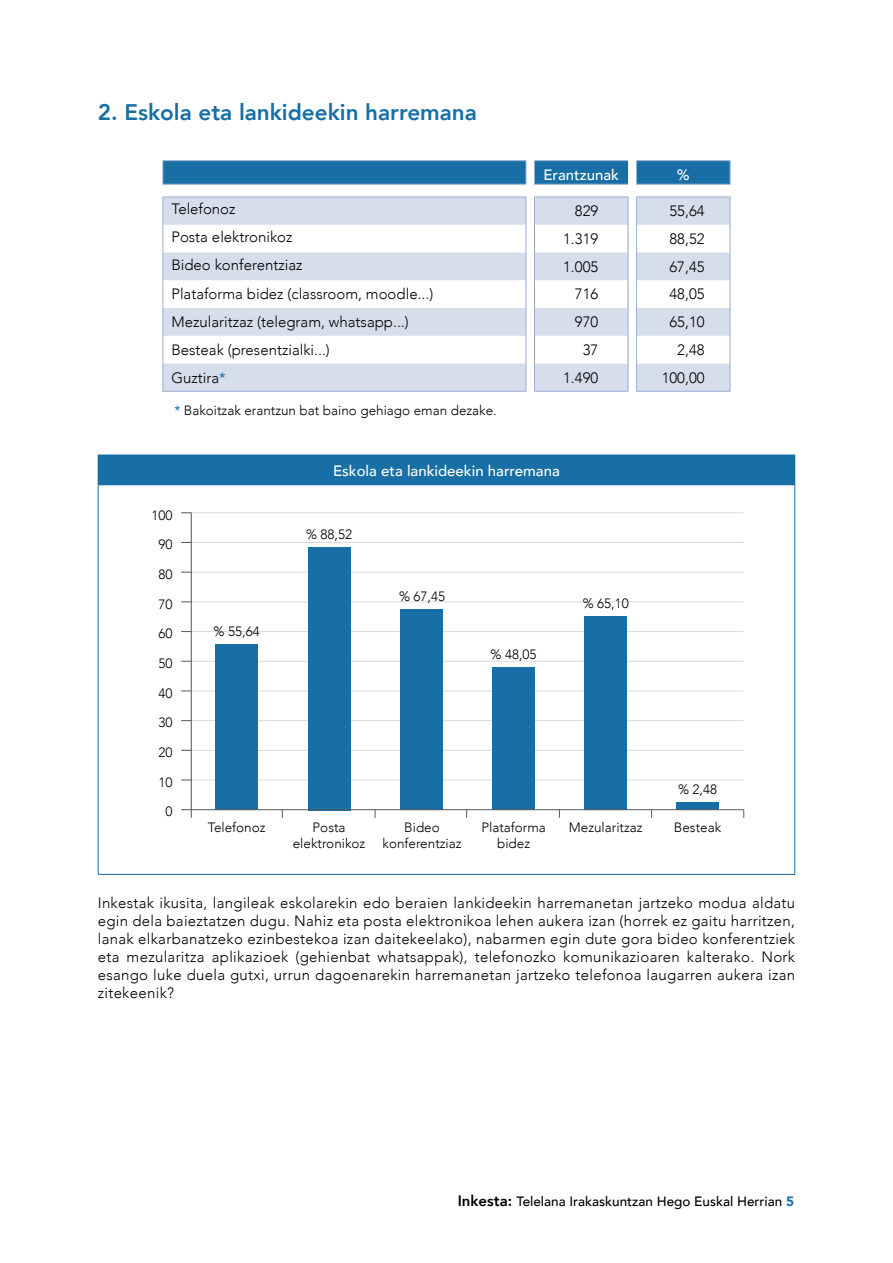
<style>
.page{position:relative;width:893px;height:1263px;background:#fff}
.page>*{position:absolute;margin:0;border:0;box-sizing:border-box;transform-origin:0 0}
.t1{font:800 22.5px "Avenir";color:#176fa5}
.t2{font:300 15px/18px "Avenir";color:#000;text-align:justify}
.t3{font:500 15px "Avenir";color:#fff}
.t4{font:300 13.5px/16.2px "Avenir";color:#000;text-align:center}
.t5{font:500 13.5px "Avenir";color:#000}
.s1{font-weight:400;color:#176fa5}
.s2{font-weight:800;font-size:15px}
.s3{font-weight:900;color:#176fa5}
</style>
<div class="page">
<svg style="left:163px;top:198px;width:567px;height:193px;fill:#d6deec"></svg>
<svg style="left:162px;top:198px;width:1px;height:193px"></svg>
<svg style="left:526px;top:197px;width:1px;height:194px"></svg>
<hr style="left:162px;top:391px;width:364px;height:1px;background:#98b0d0">
<hr style="left:534px;top:391px;width:94px;height:1px;background:#98b0d0">
<svg style="left:534px;top:198px;width:1px;height:193px"></svg>
<svg style="left:628px;top:197px;width:1px;height:194px"></svg>
<svg style="left:636px;top:198px;width:1px;height:193px"></svg>
<svg style="left:730px;top:197px;width:1px;height:194px"></svg>
<hr style="left:636px;top:391px;width:94px;height:1px;background:#98b0d0">
<hr style="left:162px;top:160px;width:364px;height:1px;background:#98b0d0">
<hr style="left:162px;top:184px;width:364px;height:1px;background:#98b0d0">
<hr style="left:162px;top:197px;width:364px;height:1px;background:#98b0d0">
<hr style="left:534px;top:160px;width:94px;height:1px;background:#98b0d0">
<hr style="left:636px;top:160px;width:94px;height:1px;background:#98b0d0">
<svg style="left:162px;top:161px;width:569px;height:23px;background:#2174a8"></svg>
<hr style="left:534px;top:184px;width:94px;height:1px;background:#98b0d0">
<hr style="left:636px;top:184px;width:94px;height:1px;background:#98b0d0">
<hr style="left:534px;top:197px;width:94px;height:1px;background:#98b0d0">
<hr style="left:636px;top:197px;width:94px;height:1px;background:#98b0d0">
<div style="left:98px;top:455px;width:697px;height:30px;background:#176fa5"></div>
<hr style="left:98px;top:485px;width:1px;height:389px;background:#176fa5">
<hr style="left:794px;top:485px;width:1px;height:389px;background:#176fa5">
<hr style="left:98px;top:874px;width:697px;height:1px;background:#176fa5">
<hr style="left:192px;top:512px;width:552px;height:1px;background:#d9dadb">
<hr style="left:192px;top:542px;width:552px;height:1px;background:#d9dadb">
<hr style="left:192px;top:572px;width:552px;height:1px;background:#d9dadb">
<hr style="left:192px;top:601px;width:552px;height:1px;background:#d9dadb">
<hr style="left:192px;top:631px;width:552px;height:1px;background:#d9dadb">
<hr style="left:192px;top:661px;width:552px;height:1px;background:#d9dadb">
<hr style="left:192px;top:690px;width:552px;height:1px;background:#d9dadb">
<hr style="left:192px;top:720px;width:552px;height:1px;background:#d9dadb">
<hr style="left:192px;top:750px;width:552px;height:1px;background:#d9dadb">
<hr style="left:192px;top:780px;width:552px;height:1px;background:#d9dadb">
<div style="left:216px;top:645px;width:42px;height:165px;background:#176fa5"></div>
<div style="left:308px;top:547px;width:42px;height:263px;background:#176fa5"></div>
<div style="left:400px;top:610px;width:42px;height:200px;background:#176fa5"></div>
<div style="left:492px;top:667px;width:43px;height:143px;background:#176fa5"></div>
<div style="left:584px;top:617px;width:43px;height:193px;background:#176fa5"></div>
<div style="left:676px;top:803px;width:43px;height:7px;background:#176fa5"></div>
<hr style="left:181px;top:809px;width:563px;height:1px;background:#58585a">
<hr style="left:191px;top:513px;width:1px;height:296px;background:#58585a">
<h1 class="t1" style="left:98px;top:95px;width:381px">2. Eskola eta lankideekin harremana</h1>
<p class="t3" style="left:543px;top:162px;width:77px">Erantzunak</p>
<p class="t3" style="left:677px;top:162px;width:14px">%</p>
<p class="t2" style="left:171px;top:200px;width:66px">Telefonoz</p>
<p class="t2" style="left:575px;top:202px;width:25px">829</p>
<p class="t2" style="left:669px;top:202px;width:37px">55,64</p>
<p class="t2" style="left:171px;top:228px;width:123px">Posta elektronikoz</p>
<p class="t2" style="left:563px;top:230px;width:37px">1.319</p>
<p class="t2" style="left:669px;top:230px;width:37px">88,52</p>
<p class="t2" style="left:171px;top:256px;width:133px">Bideo konferentziaz</p>
<p class="t2" style="left:563px;top:258px;width:37px">1.005</p>
<p class="t2" style="left:669px;top:258px;width:37px">67,45</p>
<p class="t2" style="left:171px;top:285px;width:263px">Plataforma bidez (classroom, moodle...)</p>
<p class="t2" style="left:575px;top:285px;width:25px">716</p>
<p class="t2" style="left:669px;top:285px;width:37px">48,05</p>
<p class="t2" style="left:171px;top:313px;width:239px">Mezularitzaz (telegram, whatsapp...)</p>
<p class="t2" style="left:575px;top:313px;width:25px">970</p>
<p class="t2" style="left:669px;top:313px;width:37px">65,10</p>
<p class="t2" style="left:171px;top:341px;width:160px">Besteak (presentzialki...)</p>
<p class="t2" style="left:583px;top:341px;width:17px">37</p>
<p class="t2" style="left:677px;top:341px;width:29px">2,48</p>
<p class="t2" style="left:171px;top:369px;width:56px">Guztira<span class="s1">*</span></p>
<p class="t2" style="left:563px;top:369px;width:37px">1.490</p>
<p class="t2" style="left:662px;top:369px;width:44px">100,00</p>
<p class="t4" style="left:174px;top:402px;width:324px"><span class="s1">*</span> Bakoitzak erantzun bat baino gehiago eman dezake.</p>
<p class="t4" style="left:152px;top:507px;width:23px">100</p>
<p class="t4" style="left:159px;top:536px;width:16px">90</p>
<p class="t4" style="left:159px;top:566px;width:16px">80</p>
<p class="t4" style="left:159px;top:596px;width:16px">70</p>
<p class="t4" style="left:159px;top:625px;width:16px">60</p>
<p class="t4" style="left:159px;top:655px;width:16px">50</p>
<p class="t4" style="left:159px;top:685px;width:16px">40</p>
<p class="t4" style="left:159px;top:715px;width:16px">30</p>
<p class="t4" style="left:159px;top:744px;width:16px">20</p>
<p class="t4" style="left:159px;top:774px;width:16px">10</p>
<p class="t4" style="left:166px;top:803px;width:9px">0</p>
<p class="t4" style="left:214px;top:623px;width:48px">% 55,64</p>
<p class="t3" style="left:333px;top:458px;width:228px">Eskola eta lankideekin harremana</p>
<p class="t4" style="left:306px;top:526px;width:48px">% 88,52</p>
<p class="t4" style="left:399px;top:588px;width:48px">% 67,45</p>
<p class="t4" style="left:491px;top:646px;width:48px">% 48,05</p>
<p class="t4" style="left:583px;top:595px;width:48px">% 65,10</p>
<p class="t4" style="left:208px;top:819px;width:59px">Telefonoz</p>
<p class="t4" style="left:293px;top:819px;width:74px">Posta elektronikoz</p>
<p class="t4" style="left:383px;top:819px;width:81px">Bideo konferentziaz</p>
<p class="t4" style="left:481px;top:819px;width:66px">Plataforma bidez</p>
<p class="t4" style="left:569px;top:819px;width:75px">Mezularitzaz</p>
<p class="t4" style="left:678px;top:781px;width:41px">% 2,48</p>
<p class="t4" style="left:674px;top:819px;width:49px">Besteak</p>
<p class="t2" style="left:98px;top:894px;width:699px">Inkestak ikusita, langileak eskolarekin edo beraien lankideekin harremanetan jartzeko modua aldatu egin dela baieztatzen dugu. Nahiz eta posta elektronikoa lehen aukera izan (horrek ez gaitu harritzen, lanak elkarbanatzeko ezinbestekoa izan daitekeelako), nabarmen egin dute gora bideo konferentziek eta mezularitza aplikazioek (gehienbat whatsappak), telefonozko komunikazioaren kalterako. Nork esango luke duela gutxi, urrun dagoenarekin harremanetan jartzeko telefonoa laugarren aukera izan zitekeenik?</p>
<p class="t5" style="left:458px;top:1189px;width:338px"><span class="s2">Inkesta:</span> Telelana Irakaskuntzan Hego Euskal Herrian <span class="s3">5</span></p>
</div>
